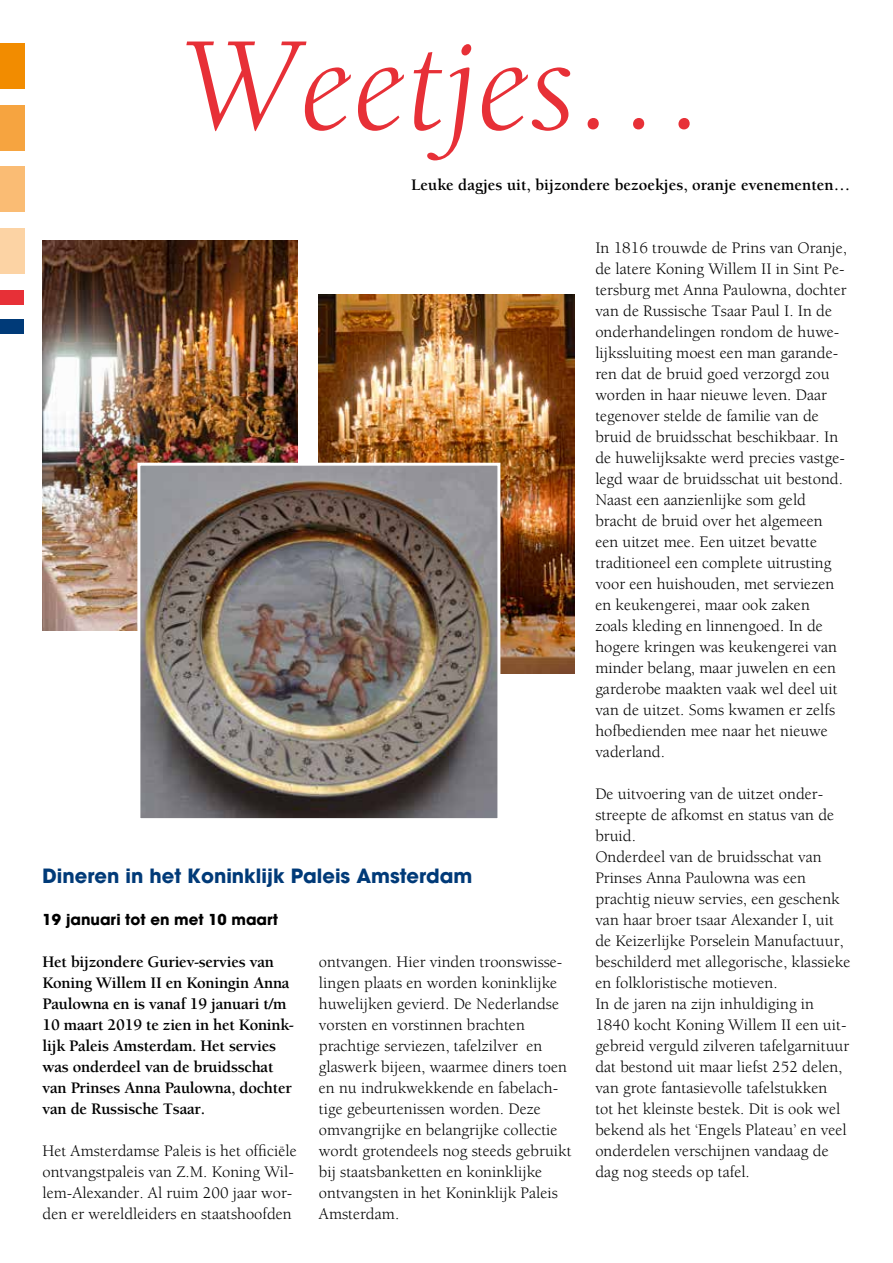
<style>
.page{position:relative;width:893px;height:1263px;background:#fff}
.page>*{position:absolute;margin:0;border:0;box-sizing:border-box;transform-origin:0 0}
.t1{font:italic 136.5px "Berkeley";color:#e73037}
.t2{font:700 19.5px "Avant Garde";color:#003a78}
.t3{font:16.5px/21px "Berkeley";color:#000}
.t4{font:700 16.5px/21px "Berkeley";letter-spacing:-.015em;color:#000}
.t5{font:700 15px "Avant Garde";color:#000}
</style>
<div class="page">
<div style="left:0;top:43px;width:25px;height:46px;background:#f28c00"></div>
<div style="left:0;top:105px;width:25px;height:45px;background:#f6a440"></div>
<div style="left:0;top:167px;width:25px;height:45px;background:#fabc74"></div>
<div style="left:0;top:228px;width:25px;height:46px;background:#fcd3a4"></div>
<div style="left:0;top:290px;width:24px;height:15px;background:#e73037"></div>
<div style="left:0;top:319px;width:24px;height:15px;background:#003a78"></div>
<img style="left:319px;top:295px;width:255px;height:379px">
<img style="left:43px;top:240px;width:255px;height:391px">
<img style="left:141px;top:467px;width:355px;height:350px">
<div style="left:137px;top:463px;width:363px;height:358px;border:3px solid #fff"></div>
<h1 class="t1" style="left:181px;top:15px;width:532px">Weetjes…</h1>
<p class="t4" style="left:411px;top:174px;width:441px">Leuke dagjes uit, bijzondere bezoekjes, oranje evenementen…</p>
<p class="t2" style="left:43px;top:863px;width:431px">Dineren in het Koninklijk Paleis Amsterdam</p>
<p class="t5" style="left:43px;top:909px;width:237px">19 januari tot en met 10 maart</p>
<p class="t4" style="left:43px;top:951px;width:253px">Het bijzondere Guriev-servies van Koning Willem II en Koningin Anna Paulowna en is vanaf 19 januari t/m 10 maart 2019 te zien in het Konink&shy;lijk Paleis Amsterdam. Het servies was onderdeel van de bruidsschat van Prinses Anna Paulowna, dochter van de Russische Tsaar.</p>
<p class="t3" style="left:43px;top:1140px;width:256px">Het Amsterdamse Paleis is het officiële ontvangstpaleis van Z.M. Koning Wil&shy;lem-Alexander. Al ruim 200 jaar wor&shy;den er wereldleiders en staatshoofden</p>
<p class="t3" style="left:319px;top:951px;width:254px">ontvangen. Hier vinden troonswisse&shy;lingen plaats en worden koninklijke huwelijken gevierd. De Nederlandse vorsten en vorstinnen brachten prachtige serviezen, tafelzilver en glaswerk bijeen, waarmee diners toen en nu indrukwekkende en fabelach&shy;tige gebeurtenissen worden. Deze omvangrijke en belangrijke collectie wordt grotendeels nog steeds gebruikt bij staatsbanketten en koninklijke ontvangsten in het Koninklijk Paleis Amsterdam.</p>
<p class="t3" style="left:595px;top:237px;width:253px">In 1816 trouwde de Prins van Oranje, de latere Koning Willem II in Sint Pe&shy;tersburg met Anna Paulowna, dochter van de Russische Tsaar Paul I. In de onderhandelingen rondom de huwe&shy;lijkssluiting moest een man garande&shy;ren dat de bruid goed verzorgd zou worden in haar nieuwe leven. Daar tegenover stelde de familie van de bruid de bruidsschat beschikbaar. In de huwelijksakte werd precies vastge&shy;legd waar de bruidsschat uit bestond.<br>Naast een aanzienlijke som geld bracht de bruid over het algemeen een uitzet mee. Een uitzet bevatte traditioneel een complete uitrusting voor een huishouden, met serviezen en keukengerei, maar ook zaken<br>zoals kleding en linnengoed. In de hogere kringen was keukengerei van minder belang, maar juwelen en een garderobe maakten vaak wel deel uit van de uitzet. Soms kwamen er zelfs hofbedienden mee naar het nieuwe vaderland.</p>
<p class="t3" style="left:595px;top:783px;width:257px">De uitvoering van de uitzet onder&shy;streepte de afkomst en status van de bruid.<br>Onderdeel van de bruidsschat van Prinses Anna Paulowna was een prachtig nieuw servies, een geschenk van haar broer tsaar Alexander I, uit de Keizerlijke Porselein Manufactuur, beschilderd met allegorische, klassieke en folkloristische motieven.<br>In de jaren na zijn inhuldiging in 1840 kocht Koning Willem II een uit&shy;gebreid verguld zilveren tafelgarnituur dat bestond uit maar liefst 252 delen, van grote fantasievolle tafelstukken<br>tot het kleinste bestek. Dit is ook wel bekend als het ‘Engels Plateau’ en veel onderdelen verschijnen vandaag de dag nog steeds op tafel.</p>
</div>
